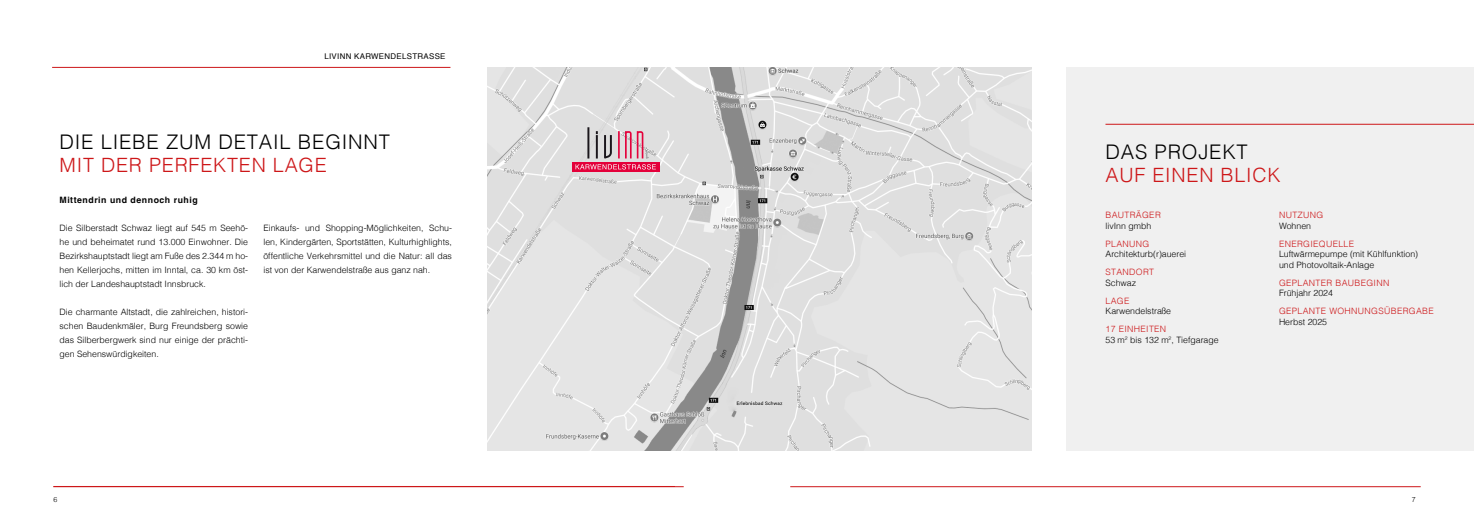
<style>
.page{position:relative;width:1474px;height:521px;background:#fff}
.page>*{position:absolute;margin:0;border:0;box-sizing:border-box;transform-origin:0 0}
.t1{font:300 20.12px "Helvetica";letter-spacing:.04em;color:#000}
.t2{font:300 19.69px "Helvetica";letter-spacing:.04em;color:#cd1719}
.t3{font:300 8.75px/14px "Helvetica";color:#000;text-align:justify}
.t4{font:300 8.75px "Helvetica";letter-spacing:.04em;color:#cd1719}
.t5{font:700 8.75px "Helvetica";letter-spacing:.06em;color:#000}
.t6{font:7.88px "Helvetica";letter-spacing:.04em;color:#000}
.t7{font:300 7px "Helvetica";color:#000}
.s1{color:#cd1719}
</style>
<div class="page">
<div style="left:1066px;top:67px;width:407px;height:384px;background:#f0f0f0"></div>
<img style="left:487px;top:68px;width:544px;height:383px">
<svg style="left:587px;top:127px;width:25px;height:31px"></svg>
<svg style="left:618px;top:131px;width:30px;height:27px"></svg>
<svg style="left:572px;top:162px;width:87px;height:10px"></svg>
<hr style="left:52px;top:67px;width:398px;height:1px;background:#cd1719">
<hr style="left:1105px;top:124px;width:368px;height:1px;background:#cd1719">
<svg style="left:575px;top:164px;width:81px;height:5px"></svg>
<hr style="left:790px;top:486px;width:630px;height:1px;background:#cd1719">
<hr style="left:53px;top:486px;width:630px;height:1px;background:#cd1719">
<p class="t6" style="left:324px;top:50px;width:123px">LIVINN KARWENDELSTRASSE</p>
<h1 class="t1" style="left:60px;top:125px;width:332px">DIE LIEBE ZUM DETAIL BEGINNT</h1>
<h2 class="t2" style="left:60px;top:149px;width:269px">MIT DER PERFEKTEN LAGE</h2>
<p class="t5" style="left:60px;top:194px;width:140px">Mittendrin und dennoch ruhig</p>
<p class="t3" style="left:60px;top:220px;width:190px">Die Silberstadt Schwaz liegt auf 545 m Seehö&shy;he und beheimatet rund 13.000 Einwohner. Die Bezirkshauptstadt liegt am Fuße des 2.344 m ho&shy;hen Kellerjochs, mitten im Inntal, ca. 30 km öst&shy;lich der Landeshauptstadt Innsbruck.</p>
<p class="t3" style="left:60px;top:304px;width:190px">Die charmante Altstadt, die zahlreichen, histori&shy;schen Baudenkmäler, Burg Freundsberg sowie das Silberbergwerk sind nur einige der prächti&shy;gen Sehenswürdigkeiten.</p>
<p class="t3" style="left:263px;top:220px;width:190px">Einkaufs- und Shopping-Möglichkeiten, Schu&shy;len, Kindergärten, Sportstätten, Kulturhighlights, öffentliche Verkehrsmittel und die Natur: all das ist von der Karwendelstraße aus ganz nah.</p>
<h1 class="t1" style="left:1105px;top:134px;width:144px">DAS PROJEKT</h1>
<h2 class="t2" style="left:1105px;top:159px;width:177px">AUF EINEN BLICK</h2>
<p class="t4" style="left:1105px;top:208px;width:57px">BAUTRÄGER</p>
<p class="t3" style="left:1105px;top:218px;width:47px">livInn gmbh</p>
<p class="t4" style="left:1105px;top:236px;width:45px">PLANUNG</p>
<p class="t3" style="left:1105px;top:246px;width:82px">Architekturb(r)auerei</p>
<p class="t4" style="left:1105px;top:265px;width:50px">STANDORT</p>
<p class="t3" style="left:1105px;top:275px;width:32px">Schwaz</p>
<p class="t4" style="left:1105px;top:293px;width:25px">LAGE</p>
<p class="t3" style="left:1105px;top:303px;width:67px">Karwendelstraße</p>
<p class="t3" style="left:1105px;top:323px;width:115px;line-height:10.5px"><span class="s1">17 EINHEITEN<br></span>53 m<sup>2</sup> bis 132 m<sup>2</sup>, Tiefgarage</p>
<p class="t4" style="left:1278px;top:208px;width:46px">NUTZUNG</p>
<p class="t3" style="left:1278px;top:218px;width:34px">Wohnen</p>
<p class="t4" style="left:1278px;top:236px;width:77px">ENERGIEQUELLE</p>
<p class="t3" style="left:1278px;top:248px;width:141px;line-height:10.5px">Luftwärmepumpe (mit Kühlfunktion) und Photovoltaik-Anlage</p>
<p class="t4" style="left:1278px;top:275px;width:112px">GEPLANTER BAUBEGINN</p>
<p class="t3" style="left:1278px;top:285px;width:55px">Frühjahr 2024</p>
<p class="t4" style="left:1278px;top:303px;width:156px">GEPLANTE WOHNUNGSÜBERGABE</p>
<p class="t3" style="left:1278px;top:314px;width:50px">Herbst 2025</p>
<p class="t7" style="left:53px;top:493px;width:5px">6</p>
<p class="t7" style="left:1411px;top:493px;width:5px">7</p>
</div>
